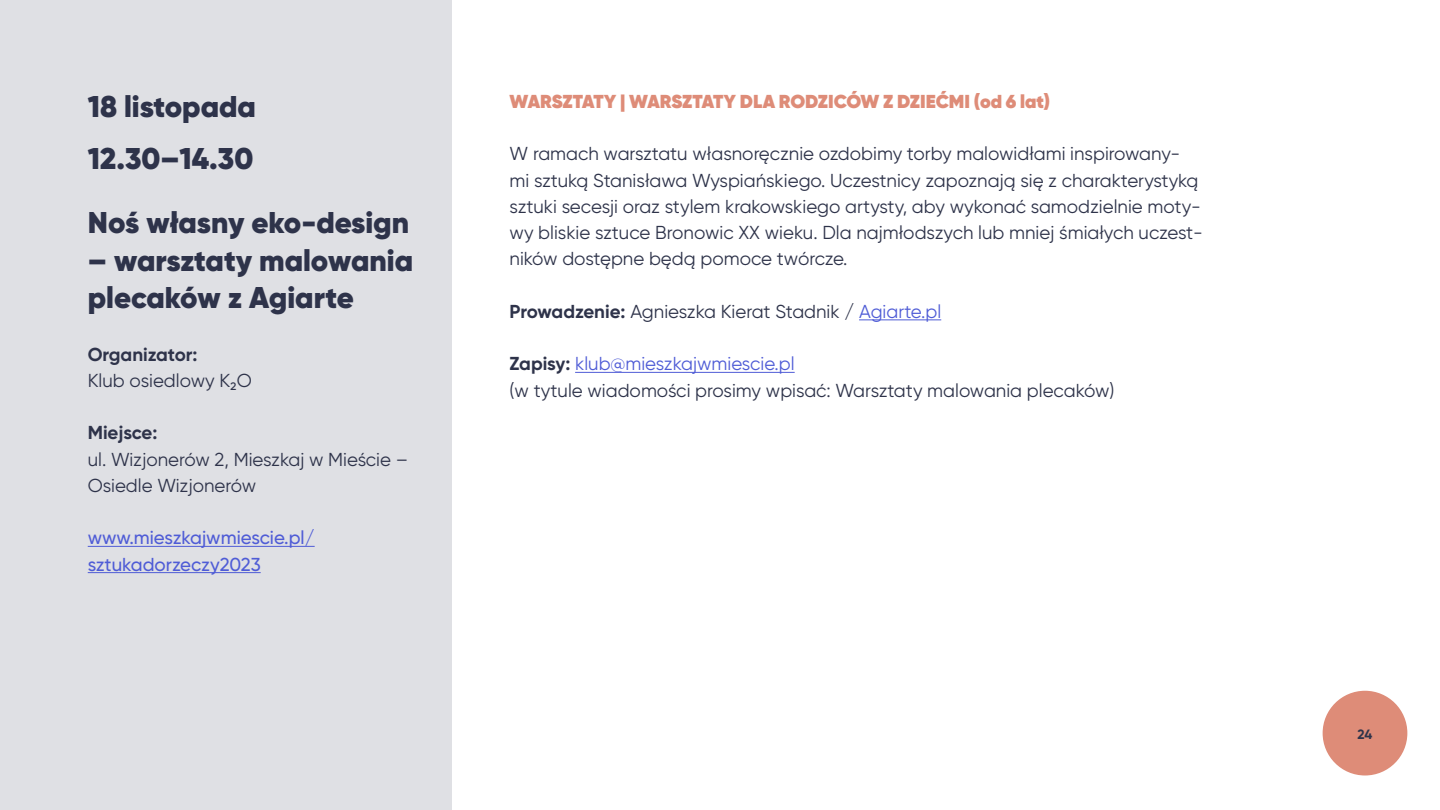
<style>
.page{position:relative;width:1440px;height:810px;background:#fff}
.page>*{position:absolute;margin:0;border:0;box-sizing:border-box;transform-origin:0 0}
.t1{font:900 30px/52.5px "Gilroy";color:#2e334a}
.t2{font:18.75px/26.2px "Gilroy";color:#2e334a}
.t3{font:800 18.75px "Gilroy";letter-spacing:-.005em;color:#de8c78}
.t4{font:500 18.75px/26.2px "Gilroy";color:#4f5cd6}
.t5{font:700 18.75px "Gilroy";color:#2e334a}
.t6{font:700 13.5px "Gilroy";color:#2e334a}
.s1{font-weight:700}
.s2{color:#4f5cd6}
</style>
<div class="page">
<div style="left:1323px;top:691px;width:84px;height:85px;background:#de8c78;border-radius:50%"></div>
<div style="left:0;top:0;width:452px;height:810px;background:#dfe0e4"></div>
<hr style="left:859px;top:319px;width:82px;height:1px;background:#4f5cd6">
<hr style="left:575px;top:372px;width:220px;height:1px;background:#4f5cd6">
<hr style="left:88px;top:546px;width:227px;height:1px;background:#4f5cd6">
<hr style="left:88px;top:572px;width:173px;height:1px;background:#4f5cd6">
<h1 class="t1" style="left:88px;top:80px;width:170px">18 listopada<br>12.30–14.30</h1>
<h1 class="t1" style="left:88px;top:196px;width:323px">Noś własny eko-design</h1>
<h1 class="t1" style="left:88px;top:241px;width:327px;line-height:37.5px">– warsztaty malowania plecaków z Agiarte</h1>
<p class="t5" style="left:88px;top:342px;width:111px">Organizator:</p>
<p class="t2" style="left:88px;top:367px;width:166px">Klub osiedlowy K2O</p>
<p class="t5" style="left:88px;top:421px;width:71px">Miejsce:</p>
<p class="t2" style="left:88px;top:446px;width:322px">ul. Wizjonerów 2, Mieszkaj w Mieście –<br>Osiedle Wizjonerów</p>
<p class="t4" style="left:88px;top:525px;width:228px">www.mieszkajwmiescie.pl/ sztukadorzeczy2023</p>
<p class="t3" style="left:510px;top:89px;width:542px">WARSZTATY | WARSZTATY DLA RODZICÓW Z DZIEĆMI (od 6 lat)</p>
<p class="t2" style="left:510px;top:141px;width:695px">W ramach warsztatu własnoręcznie ozdobimy torby malowidłami inspirowany&shy;mi sztuką Stanisława Wyspiańskiego. Uczestnicy zapoznają się z charakterystyką sztuki secesji oraz stylem krakowskiego artysty, aby wykonać samodzielnie moty&shy;wy bliskie sztuce Bronowic XX wieku. Dla najmłodszych lub mniej śmiałych uczest&shy;ników dostępne będą pomoce twórcze.</p>
<p class="t2" style="left:510px;top:298px;width:433px"><span class="s1">Prowadzenie:</span> Agnieszka Kierat Stadnik / <span class="s2">Agiarte.pl</span></p>
<p class="t2" style="left:510px;top:351px;width:606px"><span class="s1">Zapisy:</span> <span class="s2">klub@mieszkajwmiescie.pl<br></span>(w tytule wiadomości prosimy wpisać: Warsztaty malowania plecaków)</p>
<p class="t6" style="left:1358px;top:725px;width:16px">24</p>
</div>
